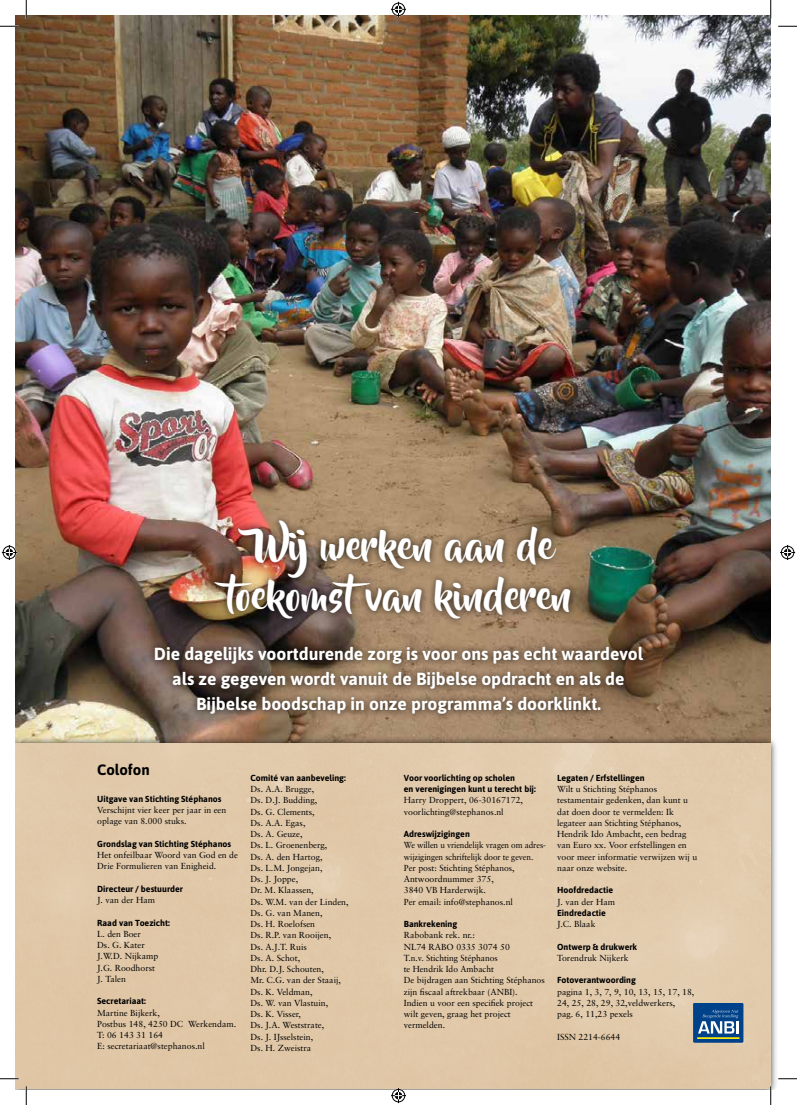
<style>
.page{position:relative;width:797px;height:1105px;background:#fff}
.page>*{position:absolute;margin:0;border:0;box-sizing:border-box;transform-origin:0 0}
.t1{font:40px/50px "Beyond The Mountains";color:#fff;text-align:center}
.t2{font:700 17.5px/25px "Asap";color:#fff;text-align:center}
.t3{font:700 15px "Asap";color:#000}
.t4{font:8.75px/11.2px "Sabon";color:#000}
.t5{font:700 8.75px/11.2px "Asap";color:#000}
.t6{font:8.75px/11.2px "Sabon";color:#000;scale:.94 1}
</style>
<div class="page">
<img style="left:16px;top:16px;width:754px;height:720px">
<div style="left:16px;top:736px;width:762px;height:353px;background:#000;opacity:.75"></div>
<div style="left:16px;top:744px;width:754px;height:345px;background:#e0c8a9"></div>
<div style="left:693px;top:1003px;width:50px;height:39px;background:#004289"></div>
<svg style="left:698px;top:1009px;width:40px;height:24px"></svg>
<hr style="left:697px;top:1037px;width:42px;height:2px;background:#ffec00">
<div style="left:148px;top:514px;width:502px;height:207px;background:#000;opacity:.75"></div>
<svg style="left:0;top:25px;width:19px;height:2px"></svg>
<svg style="left:778px;top:25px;width:19px;height:2px"></svg>
<svg style="left:0;top:1078px;width:19px;height:1px"></svg>
<svg style="left:778px;top:1078px;width:19px;height:1px"></svg>
<svg style="left:25px;top:0;width:2px;height:19px"></svg>
<svg style="left:25px;top:1086px;width:2px;height:19px"></svg>
<svg style="left:770px;top:0;width:1px;height:19px"></svg>
<svg style="left:770px;top:1086px;width:1px;height:19px"></svg>
<svg style="left:391px;top:2px;width:15px;height:15px"></svg>
<svg style="left:391px;top:1088px;width:15px;height:15px"></svg>
<svg style="left:2px;top:545px;width:15px;height:15px"></svg>
<svg style="left:780px;top:545px;width:15px;height:15px"></svg>
<h1 class="t1" style="left:225px;top:522px;width:348px">Wij werken aan de toekomstvan kinderen</h1>
<h2 class="t2" style="left:154px;top:641px;width:490px">Die dagelijks voortdurende zorg is voor ons pas echt waardevol als ze gegeven wordt vanuit de Bijbelse opdracht en als de<br>Bijbelse boodschap in onze programma’s doorklinkt.</h2>
<h3 class="t3" style="left:97px;top:759px;width:54px">Colofon</h3>
<p class="t5" style="left:97px;top:793px;width:126px">Uitgave van Stichting Stéphanos</p>
<p class="t4" style="left:97px;top:804px;width:131px">Verschijnt vier keer per jaar in een oplage van 8.000 stuks.</p>
<p class="t5" style="left:97px;top:838px;width:135px">Grondslag van Stichting Stéphanos</p>
<p class="t4" style="left:97px;top:849px;width:142px">Het onfeilbaar Woord van God en de<br>Drie Formulieren van Enigheid.</p>
<p class="t5" style="left:97px;top:883px;width:87px">Directeur / bestuurder</p>
<p class="t4" style="left:97px;top:894px;width:59px">J. van der Ham</p>
<p class="t5" style="left:97px;top:916px;width:74px">Raad van Toezicht:</p>
<p class="t4" style="left:97px;top:928px;width:63px">L. den Boer<br>Ds. G. Kater<br>J.W.D. Nijkamp<br>J.G. Roodhorst<br>J. Talen</p>
<p class="t5" style="left:97px;top:995px;width:50px">Secretariaat:</p>
<p class="t4" style="left:97px;top:1007px;width:140px">Martine Bijkerk,<br>Postbus 148, 4250 DC Werkendam.<br>T: 06 143 31 164<br>E: secretariaat@stephanos.nl</p>
<p class="t5" style="left:250px;top:772px;width:97px">Comité van aanbeveling:</p>
<p class="t4" style="left:250px;top:783px;width:100px">Ds. A.A. Brugge,<br>Ds. D.J. Budding,<br>Ds. G. Clements,<br>Ds. A.A. Egas,<br>Ds. A. Geuze,<br>Ds. L. Groenenberg,<br>Ds. A. den Hartog,<br>Ds. L.M. Jongejan,<br>Ds. J. Joppe,<br>Dr. M. Klaassen,<br>Ds. W.M. van der Linden,<br>Ds. G. van Manen,<br>Ds. H. Roelofsen<br>Ds. R.P. van Rooijen,<br>Ds. A.J.T. Ruis<br>Ds. A. Schot,<br>Dhr. D.J. Schouten,<br>Mr. C.G. van der Staaij,<br>Ds. K. Veldman,<br>Ds. W. van Vlastuin,<br>Ds. K. Visser,<br>Ds. J.A. Weststrate,<br>Ds. J. IJsselstein,<br>Ds. H. Zweistra</p>
<p class="t5" style="left:404px;top:772px;width:133px">Voor voorlichting op scholen<br>en verenigingen kunt u terecht bij:</p>
<p class="t4" style="left:404px;top:795px;width:121px">Harry Droppert, 06-30167172, voorlichting@stephanos.nl</p>
<p class="t5" style="left:404px;top:828px;width:68px">Adreswijzigingen</p>
<p class="t6" style="left:404px;top:839px;width:153px">We willen u vriendelijk vragen om adres&shy;wijzigingen schriftelijk door te geven.<br>Per post: Stichting Stéphanos,<br>Antwoordnummer 375,<br>3840 VB Harderwijk.<br>Per email: info@stephanos.nl</p>
<p class="t5" style="left:404px;top:918px;width:55px">Bankrekening</p>
<p class="t4" style="left:404px;top:929px;width:143px">Rabobank rek. nr.:<br>NL74 RABO 0335 3074 50<br>T.n.v. Stichting Stéphanos<br>te Hendrik Ido Ambacht<br>De bijdragen aan Stichting Stéphanos zijn fiscaal aftrekbaar (ANBI).<br>Indien u voor een specifiek project wilt geven, graag het project vermelden.</p>
<p class="t5" style="left:557px;top:772px;width:89px">Legaten / Erfstellingen</p>
<p class="t4" style="left:557px;top:783px;width:141px">Wilt u Stichting Stéphanos testamentair gedenken, dan kunt u dat doen door te vermelden: Ik legateer aan Stichting Stéphanos,<br>Hendrik Ido Ambacht, een bedrag van Euro xx. Voor erfstellingen en voor meer informatie verwijzen wij u naar onze website.</p>
<p class="t5" style="left:557px;top:884px;width:58px">Hoofdredactie</p>
<p class="t4" style="left:557px;top:896px;width:59px">J. van der Ham</p>
<p class="t5" style="left:557px;top:907px;width:50px">Eindredactie</p>
<p class="t4" style="left:557px;top:918px;width:40px">J.C. Blaak</p>
<p class="t5" style="left:557px;top:940px;width:81px">Ontwerp &amp; drukwerk</p>
<p class="t4" style="left:557px;top:952px;width:73px">Torendruk Nijkerk</p>
<p class="t5" style="left:557px;top:974px;width:80px">Fotoverantwoording</p>
<p class="t4" style="left:557px;top:986px;width:139px">pagina 1, 3, 7, 9, 10, 13, 15, 17, 18,<br>24, 25, 28, 29, 32,veldwerkers,<br>pag. 6, 11,23 pexels</p>
<p class="t4" style="left:557px;top:1031px;width:65px">ISSN 2214-6644</p>
</div>
